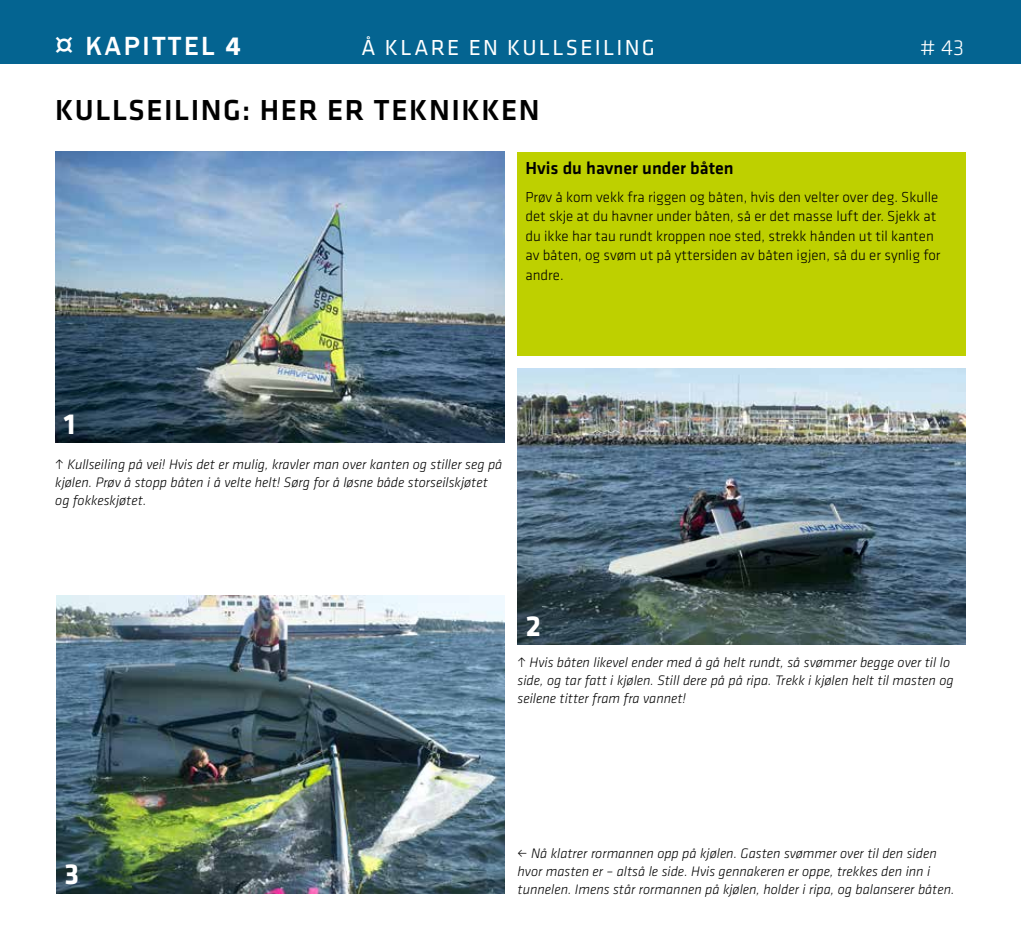
<style>
.page{position:relative;width:1021px;height:936px;background:#fff}
.page>*{position:absolute;margin:0;border:0;box-sizing:border-box;transform-origin:0 0}
.t1{font:500 30px "Klavika";letter-spacing:.05em;color:#000}
.t2{font:700 30px "Klavika";color:#fff}
.t3{font:500 27px "Franklin Gothic";letter-spacing:.1em;color:#fff}
.t4{font:22.5px "Klavika";letter-spacing:.1em;color:#fff}
.t5{font:300 22.5px "Klavika";color:#fff}
.t6{font:500 18px "Klavika";color:#000}
.t7{font:300 15px/19.5px "Klavika";color:#000}
.t8{font:italic 300 14.25px/18px "Klavika";color:#000}
.s1{font-family:"Klavika";font-weight:700}
.s2{font-style:normal}
</style>
<div class="page">
<div style="left:517px;top:152px;width:448px;height:203px;background:#bed000"></div>
<img style="left:55px;top:152px;width:449px;height:291px">
<img style="left:517px;top:368px;width:448px;height:276px">
<img style="left:56px;top:595px;width:448px;height:298px">
<div style="left:0;top:0;width:1020px;height:64px;background:#046491"></div>
<h3 class="t4" style="left:361px;top:33px;width:295px">Å KLARE EN KULLSEILING</h3>
<h3 class="t5" style="left:919px;top:34px;width:46px"># 43</h3>
<h2 class="t3" style="left:55px;top:30px;width:187px">¤ KAPITTEL <span class="s1">4</span></h2>
<h3 class="t4" style="left:361px;top:33px;width:73px">START</h3>
<h1 class="t1" style="left:55px;top:90px;width:486px">KULLSEILING: HER ER TEKNIKKEN</h1>
<p class="t6" style="left:525px;top:156px;width:210px">Hvis du havner under båten</p>
<p class="t7" style="left:525px;top:187px;width:417px">Prøv å kom vekk fra riggen og båten, hvis den velter over deg. Skulle det skje at du havner under båten, så er det masse luft der. Sjekk at du ikke har tau rundt kroppen noe sted, strekk hånden ut til kanten av båten, og svøm ut på yttersiden av båten igjen, så du er synlig for andre.</p>
<h1 class="t2" style="left:64px;top:403px;width:13px">1</h1>
<p class="t8" style="left:55px;top:455px;width:448px"><span class="s2">•</span> Kullseiling på vei! Hvis det er mulig, kravler man over kanten og stiller seg på kjølen. Prøv å stopp båten i å velte helt! Sørg for å løsne både storseilskjøtet og fokkeskjøtet.</p>
<h1 class="t2" style="left:526px;top:604px;width:17px">2</h1>
<p class="t8" style="left:517px;top:653px;width:437px"><span class="s2">•</span> Hvis båten likevel ender med å gå helt rundt, så svømmer begge over til lo side, og tar fatt i kjølen. Still dere på på ripa. Trekk i kjølen helt til masten og seilene titter fram fra vannet!</p>
<h1 class="t2" style="left:65px;top:852px;width:16px">3</h1>
<p class="t8" style="left:517px;top:843px;width:438px"><span class="s2">•</span> Nå klatrer rormannen opp på kjølen. Gasten svømmer over til den siden hvor masten er – altså le side. Hvis gennakeren er oppe, trekkes den inn i tunnelen. Imens står rormannen på kjølen, holder i ripa, og balanserer båten.</p>
</div>
